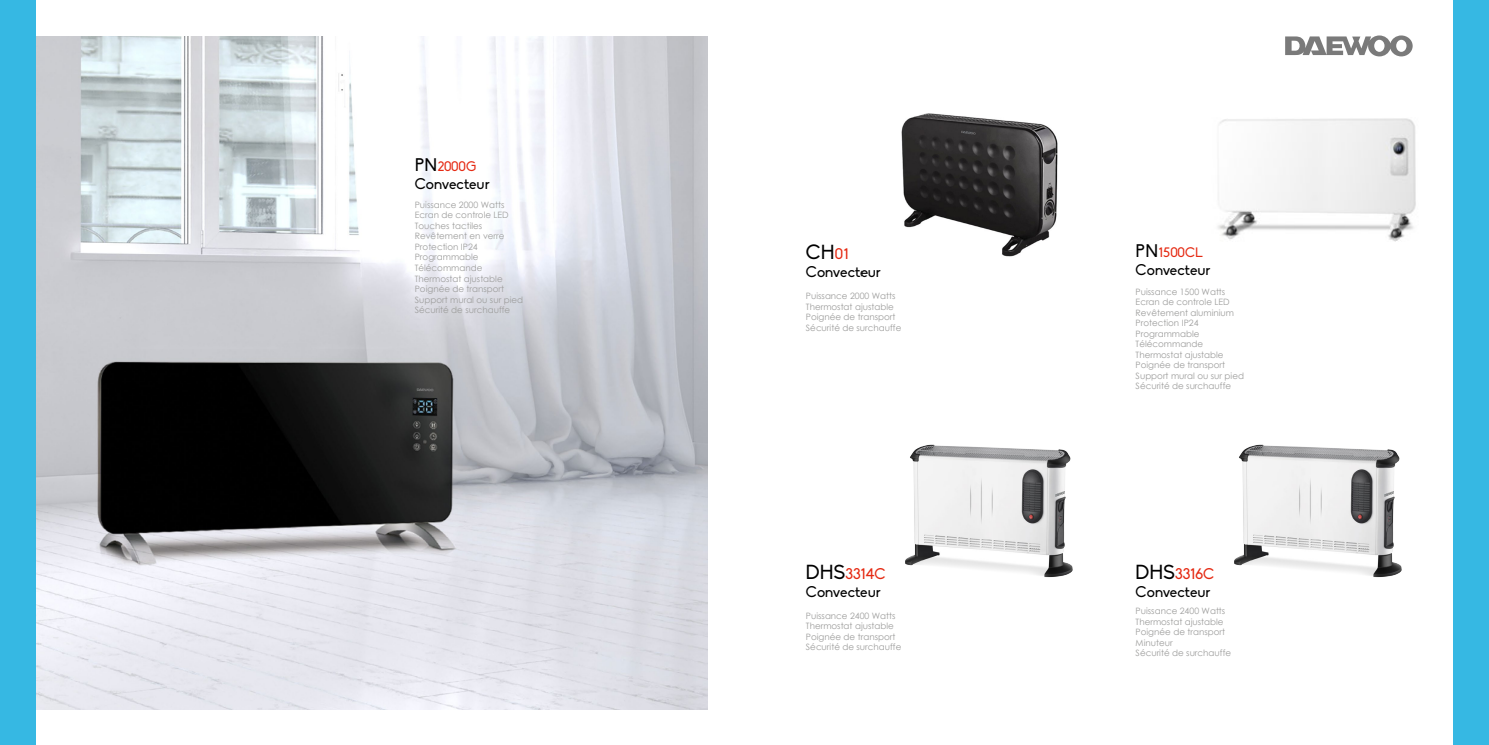
<style>
.page{position:relative;width:1489px;height:745px;background:#fff}
.page>*{position:absolute;margin:0;border:0;box-sizing:border-box;transform-origin:0 0}
.t1{font:20px "Biko";color:#000}
.t2{font:15px/18px "Biko";color:#000}
.t3{font:13.5px "Biko";color:#e52a13}
.t4{font:8.75px/10.5px "Century Gothic";color:#9d9d9c}
.s1{font-size:18px;color:#000}
.s2{font-size:15px;color:#e52a13}
.s3{font-size:20px}
.s4{color:#e52a13}
</style>
<div class="page">
<svg style="left:1285px;top:35px;width:127px;height:21px"></svg>
<img style="left:905px;top:444px;width:168px;height:134px">
<img style="left:1234px;top:444px;width:168px;height:134px">
<img style="left:1218px;top:118px;width:198px;height:124px">
<img style="left:901px;top:113px;width:157px;height:144px">
<img style="left:35px;top:37px;width:672px;height:672px">
<div style="left:1452px;top:0;width:36px;height:744px;background:#36b8e3"></div>
<div style="left:0;top:0;width:35px;height:744px;background:#36b8e3"></div>
<h3 class="t3" style="left:415px;top:158px;width:63px"><span class="s1">PN</span>2000G</h3>
<h2 class="t2" style="left:415px;top:175px;width:76px">Convecteur</h2>
<p class="t4" style="left:415px;top:199px;width:110px">Puissance 2000 Watts<br>Ecran de controle LED<br>Touches tactiles<br>Revêtement en verre<br>Protection IP24<br>Programmable<br>Télécommande<br>Thermostat ajustable<br>Poignée de transport<br>Support mural ou sur pied<br>Sécurité de surchauffe</p>
<h1 class="t1" style="left:806px;top:240px;width:44px">CH<span class="s2">01</span></h1>
<h2 class="t2" style="left:806px;top:263px;width:76px">Convecteur</h2>
<p class="t4" style="left:806px;top:290px;width:97px">Puissance 2000 Watts<br>Thermostat ajustable<br>Poignée de transport<br>Sécurité de surchauffe</p>
<h2 class="t2" style="left:806px;top:564px;width:81px"><span class="s3">DHS</span><span class="s4">3314C<br></span>Convecteur</h2>
<p class="t4" style="left:806px;top:610px;width:97px">Puissance 2400 Watts<br>Thermostat ajustable<br>Poignée de transport<br>Sécurité de surchauffe</p>
<h3 class="t3" style="left:1135px;top:245px;width:69px"><span class="s1">PN</span>1500CL</h3>
<h2 class="t2" style="left:1135px;top:261px;width:76px">Convecteur</h2>
<p class="t4" style="left:1135px;top:286px;width:110px">Puissance 1500 Watts<br>Ecran de controle LED<br>Revêtement aluminium<br>Protection IP24<br>Programmable<br>Télécommande<br>Thermostat ajustable<br>Poignée de transport<br>Support mural ou sur pied<br>Sécurité de surchauffe</p>
<h2 class="t2" style="left:1135px;top:564px;width:80px"><span class="s3">DHS</span><span class="s4">3316C<br></span>Convecteur</h2>
<p class="t4" style="left:1135px;top:605px;width:97px">Puissance 2400 Watts<br>Thermostat ajustable<br>Poignée de transport<br>Minuteur<br>Sécurité de surchauffe</p>
</div>
